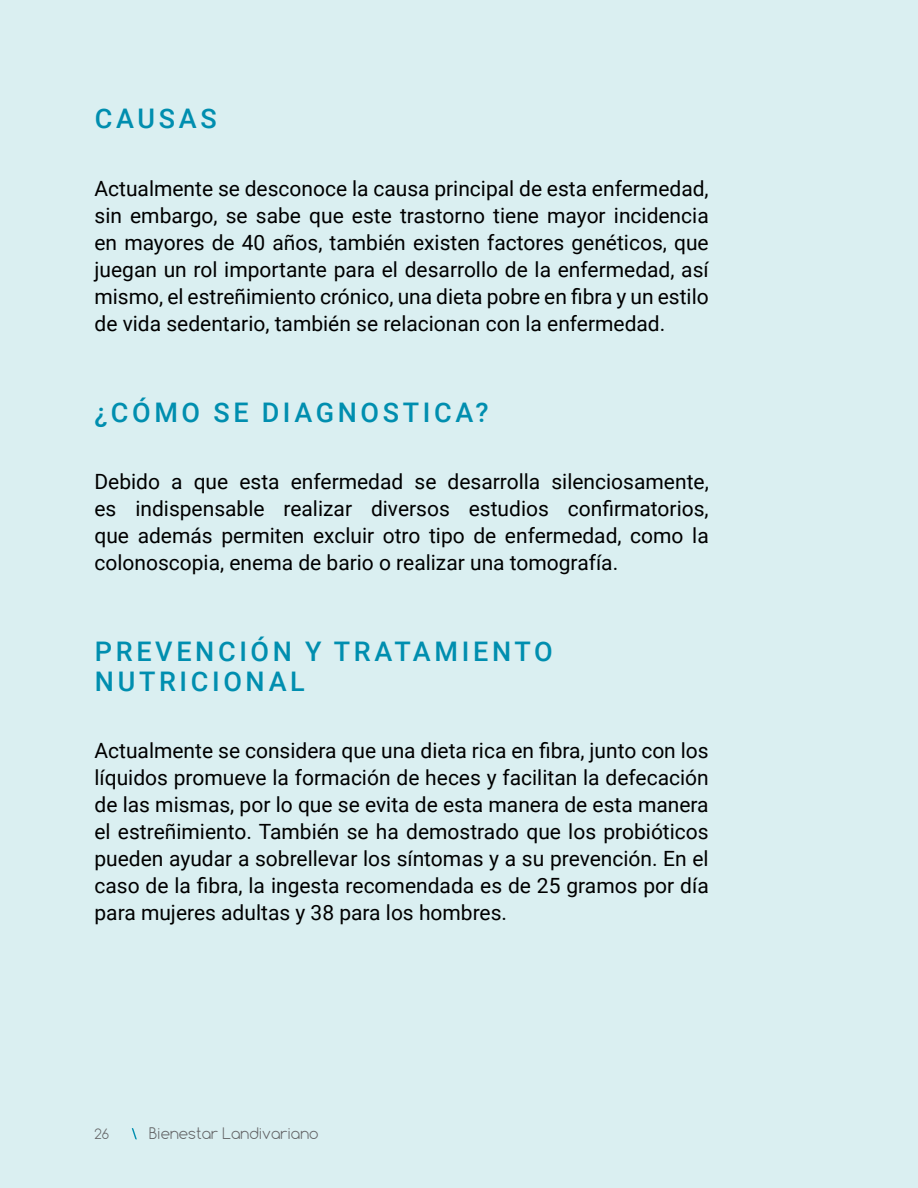
<style>
.page{position:relative;width:918px;height:1188px;background:#daeff1}
.page>*{position:absolute;margin:0;border:0;box-sizing:border-box;transform-origin:0 0}
.t1{font:500 27px/30px "Roboto";letter-spacing:.135em;color:#008eaf}
.t2{font:21px/27px "Roboto";color:#000;text-align:justify}
.t3{font:300 15px "Comfortaa";color:#636466}
.t4{font:300 13.5px "Comfortaa";color:#636466}
</style>
<div class="page">
<svg style="left:131px;top:1128px;width:6px;height:12px"></svg>
<p class="t1" style="left:95px;top:103px;width:123px">CAUSAS</p>
<p class="t2" style="left:94px;top:174px;width:616px">Actualmente se desconoce la causa principal de esta enfermedad, sin embargo, se sabe que este trastorno tiene mayor incidencia en mayores de 40 años, también existen factores genéticos, que juegan un rol importante para el desarrollo de la enfermedad, así mismo, el estreñimiento crónico, una dieta pobre en fibra y un estilo de vida sedentario, también se relacionan con la enfermedad.</p>
<p class="t1" style="left:94px;top:396px;width:396px">¿CÓMO SE DIAGNOSTICA?</p>
<p class="t2" style="left:94px;top:467px;width:616px">Debido a que esta enfermedad se desarrolla silenciosamente, es indispensable realizar diversos estudios confirmatorios, que además permiten excluir otro tipo de enfermedad, como la colonoscopia, enema de bario o realizar una tomografía.</p>
<p class="t1" style="left:95px;top:635px;width:459px">PREVENCIÓN Y TRATAMIENTO<br>NUTRICIONAL</p>
<p class="t2" style="left:94px;top:737px;width:616px">Actualmente se considera que una dieta rica en fibra, junto con los líquidos promueve la formación de heces y facilitan la defecación de las mismas, por lo que se evita de esta manera de esta manera el estreñimiento. También se ha demostrado que los probióticos pueden ayudar a sobrellevar los síntomas y a su prevención. En el caso de la fibra, la ingesta recomendada es de 25 gramos por día para mujeres adultas y 38 para los hombres.</p>
<p class="t4" style="left:94px;top:1125px;width:16px">26</p>
<p class="t3" style="left:149px;top:1124px;width:171px">Bienestar Landivariano</p>
</div>
